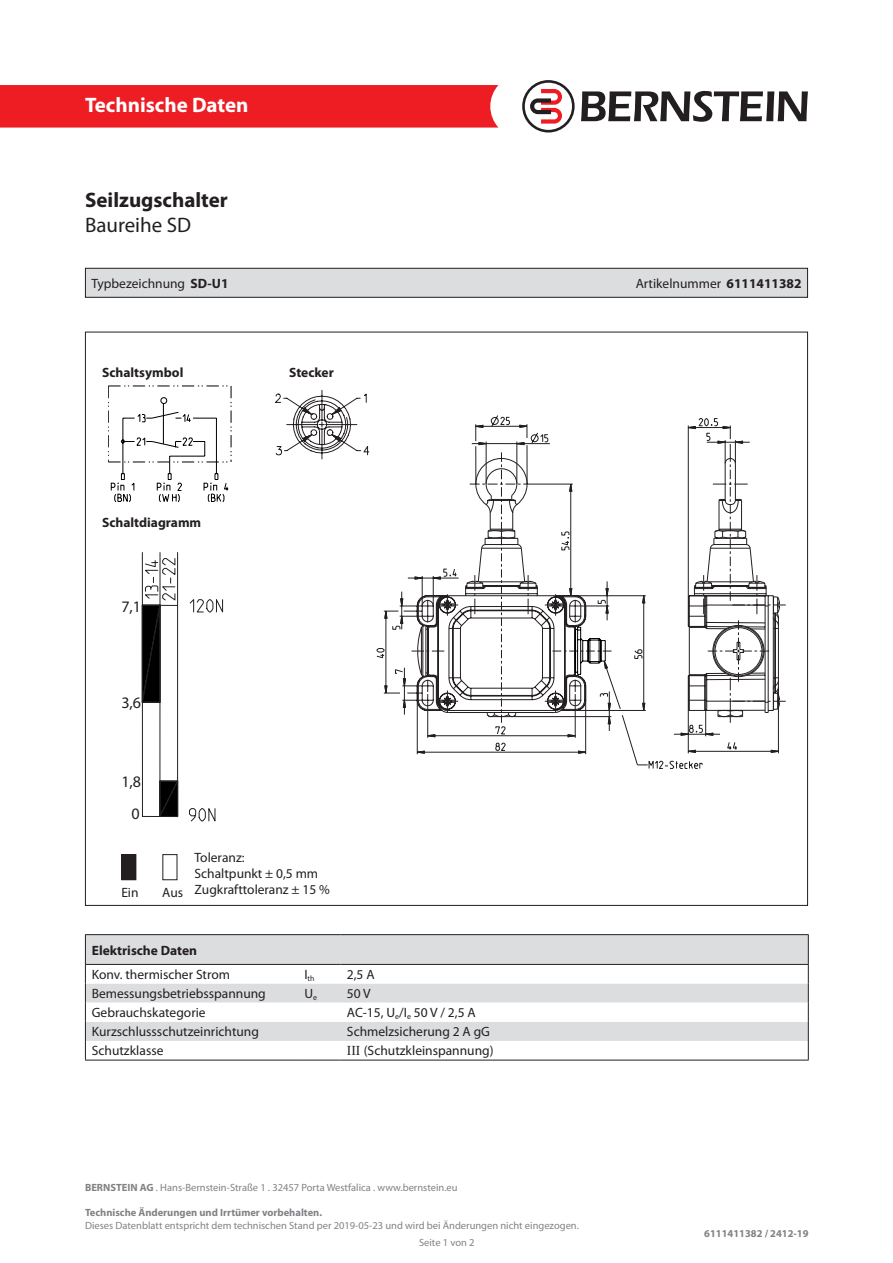
<style>
.page{position:relative;width:893px;height:1263px;background:#fff}
.page>*{position:absolute;margin:0;border:0;box-sizing:border-box;transform-origin:0 0}
.t1{font:700 21px "Myriad Pro";color:#fff}
.t2{font:700 21px "Myriad Pro";color:#231f20}
.t3{font:21px "Myriad Pro";color:#231f20}
.t4{font:16.05px/32.7px "Myriad Pro";color:#231f20;text-align:center}
.t5{font:13.5px "Myriad Pro";color:#231f20}
.t6{font:700 13.5px "Myriad Pro";color:#231f20}
.t7{font:10.5px "Myriad Pro";color:#808285}
.t8{font:700 10.5px "Myriad Pro";color:#808285}
.t9{font:7.8px "Myriad Pro";color:#231f20}
.s1{font-weight:700}
.s2{font-family:"Times New Roman"}
</style>
<div class="page">
<div style="left:0;top:85px;width:498px;height:43px;background:#ee1d23"></div>
<svg style="left:581px;top:91px;width:227px;height:31px"></svg>
<svg style="left:522px;top:80px;width:53px;height:53px"></svg>
<svg style="left:108px;top:386px;width:124px;height:116px"></svg>
<svg style="left:141px;top:552px;width:82px;height:270px"></svg>
<div style="left:122px;top:855px;width:14px;height:25px;background:#231f20"></div>
<div style="left:121px;top:854px;width:15px;height:26px;border:1px solid #231f20"></div>
<div style="left:162px;top:854px;width:15px;height:26px;border:1px solid #231f20"></div>
<svg style="left:416px;top:424px;width:370px;height:341px"></svg>
<svg style="left:427px;top:458px;width:353px;height:259px"></svg>
<svg style="left:377px;top:569px;width:269px;height:185px"></svg>
<svg style="left:275px;top:390px;width:94px;height:69px"></svg>
<svg style="left:86px;top:935px;width:722px;height:29px;background:#dadbdd"></svg>
<svg style="left:86px;top:965px;width:722px;height:95px"></svg>
<hr style="left:85px;top:1060px;width:213px;height:1px;background:#231f20">
<hr style="left:298px;top:1060px;width:43px;height:1px;background:#231f20">
<hr style="left:341px;top:1060px;width:468px;height:1px;background:#231f20">
<hr style="left:85px;top:934px;width:213px;height:1px;background:#231f20">
<hr style="left:298px;top:934px;width:43px;height:1px;background:#231f20">
<hr style="left:341px;top:934px;width:468px;height:1px;background:#231f20">
<svg style="left:808px;top:935px;width:1px;height:125px"></svg>
<hr style="left:85px;top:964px;width:213px;height:1px;background:#231f20">
<hr style="left:298px;top:964px;width:43px;height:1px;background:#231f20">
<hr style="left:341px;top:964px;width:468px;height:1px;background:#231f20">
<svg style="left:85px;top:935px;width:1px;height:125px"></svg>
<div style="left:85px;top:268px;width:722px;height:29px;background:#dcdddf"></div>
<div style="left:85px;top:268px;width:723px;height:30px;border:1px solid #231f20"></div>
<h1 class="t1" style="left:85px;top:91px;width:165px">Technische Daten</h1>
<p class="t2" style="left:85px;top:186px;width:144px">Seilzugschalter</p>
<p class="t3" style="left:85px;top:212px;width:108px">Baureihe SD</p>
<p class="t5" style="left:91px;top:275px;width:139px">Typbezeichnung <span class="s1">SD-U1</span></p>
<p class="t5" style="left:636px;top:275px;width:167px">Artikelnummer <span class="s1">6111411382</span></p>
<p class="t6" style="left:102px;top:364px;width:83px">Schaltsymbol</p>
<p class="t6" style="left:102px;top:514px;width:101px">Schaltdiagramm</p>
<p class="t4" style="left:121px;top:590px;width:21px">7,1</p>
<p class="t4" style="left:121px;top:685px;width:21px">3,6</p>
<p class="t4" style="left:121px;top:765px;width:21px">1,8<br>0</p>
<p class="t6" style="left:289px;top:364px;width:46px">Stecker</p>
<p class="t5" style="left:195px;top:849px;width:52px">Toleranz:</p>
<p class="t5" style="left:195px;top:865px;width:125px">Schaltpunkt ± 0,5 mm</p>
<p class="t5" style="left:121px;top:884px;width:19px">Ein</p>
<p class="t5" style="left:162px;top:884px;width:22px">Aus</p>
<p class="t5" style="left:195px;top:881px;width:137px">Zugkrafttoleranz ± 15 %</p>
<p class="t6" style="left:92px;top:941px;width:107px">Elektrische Daten</p>
<p class="t5" style="left:92px;top:966px;width:140px">Konv. thermischer Strom</p>
<p class="t9" style="left:304px;top:973px;width:12px"><sup>I</sup>th</p>
<p class="t5" style="left:347px;top:966px;width:29px">2,5 A</p>
<p class="t5" style="left:92px;top:985px;width:176px">Bemessungsbetriebsspannung</p>
<p class="t5" style="left:304px;top:985px;width:14px">U<sub>e</sub></p>
<p class="t5" style="left:347px;top:985px;width:25px">50 V</p>
<p class="t5" style="left:92px;top:1004px;width:115px">Gebrauchskategorie</p>
<p class="t5" style="left:347px;top:1004px;width:130px">AC-15, U<sub>e</sub>/I<sub>e</sub> 50 V / 2,5 A</p>
<p class="t5" style="left:92px;top:1023px;width:169px">Kurzschlussschutzeinrichtung</p>
<p class="t5" style="left:347px;top:1023px;width:145px">Schmelzsicherung 2 A gG</p>
<p class="t5" style="left:92px;top:1042px;width:73px">Schutzklasse</p>
<p class="t5" style="left:347px;top:1042px;width:148px"><span class="s2">III</span> (Schutzkleinspannung)</p>
<p class="t7" style="left:85px;top:1181px;width:374px"><span class="s1">BERNSTEIN AG</span> . Hans-Bernstein-Straße 1 . 32457 Porta Westfalica . www.bernstein.eu</p>
<p class="t8" style="left:85px;top:1206px;width:239px">Technische Änderungen und Irrtümer vorbehalten.</p>
<p class="t7" style="left:85px;top:1219px;width:495px">Dieses Datenblatt entspricht dem technischen Stand per 2019-05-23 und wird bei Änderungen nicht eingezogen.</p>
<p class="t7" style="left:419px;top:1236px;width:57px">Seite 1 von 2</p>
<p class="t8" style="left:704px;top:1227px;width:106px">6111411382 / 2412-19</p>
</div>
